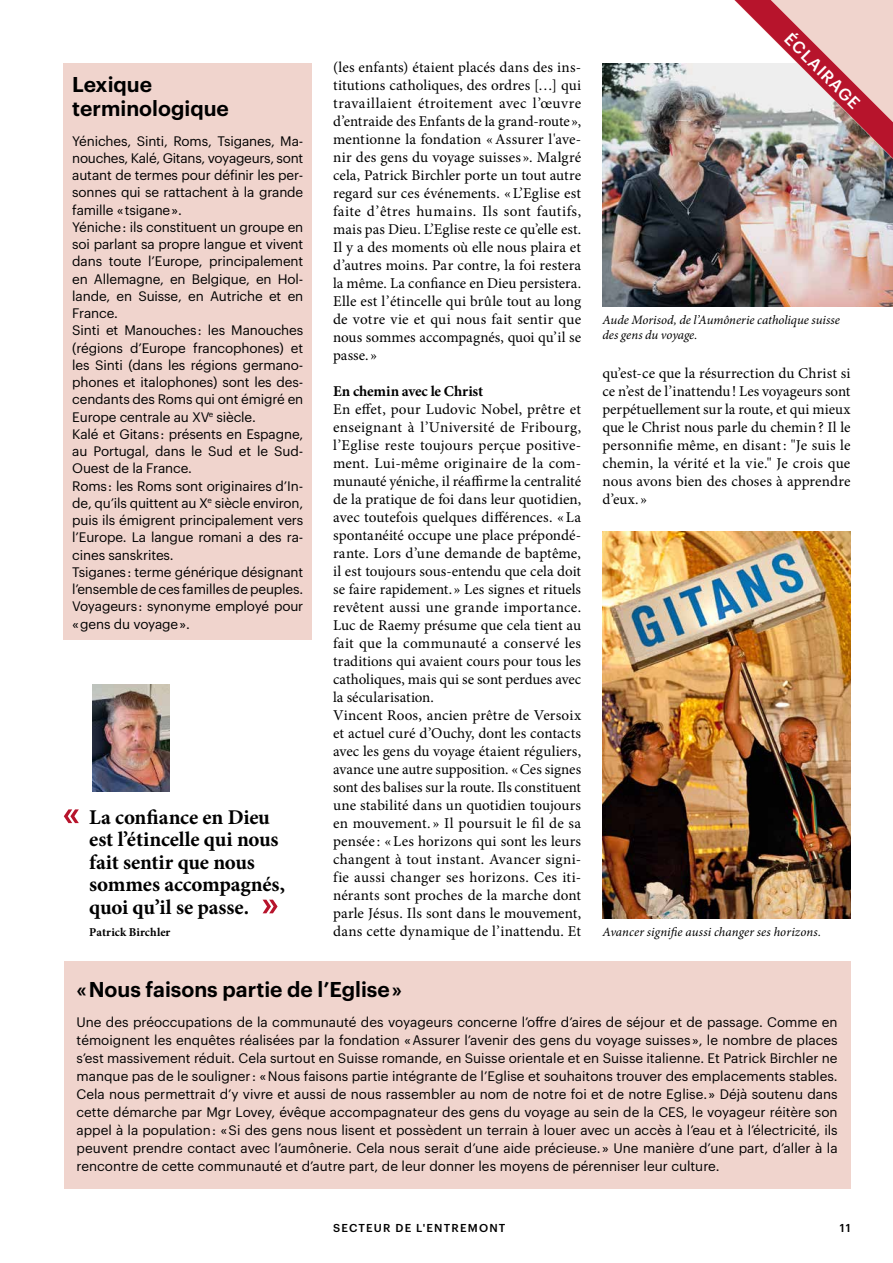
<style>
.page{position:relative;width:893px;height:1263px;background:#fff}
.page>*{position:absolute;margin:0;border:0;box-sizing:border-box;transform-origin:0 0}
.t1{font:700 21px/22.5px "Minion Pro";letter-spacing:-.01em;color:#000}
.t2{font:600 21px/24px "Graphik";color:#000}
.t3{font:500 16.5px "Graphik";color:#fff}
.t4{font:15px/18px "Minion Pro";letter-spacing:.005em;color:#000;text-align:justify}
.t5{font:700 15px "Minion Pro";letter-spacing:-.005em;color:#000}
.t6{font:13.5px/17.2px "Graphik";letter-spacing:-.01em;color:#000}
.t7{font:italic 12.75px/15px "Minion Pro";color:#000}
.t8{font:700 12px "Minion Pro";color:#000}
.t9{font:500 11.25px "Graphik";letter-spacing:.105em;color:#000}
</style>
<div class="page">
<img style="left:602px;top:64px;width:291px;height:242px">
<svg style="left:734px;top:0;width:159px;height:159px;background:#d2a9aa"></svg>
<div style="left:64px;top:64px;width:248px;height:576px;background:#f0d4cd"></div>
<div style="left:64px;top:961px;width:786px;height:227px;background:#f0d4cd"></div>
<svg style="left:64px;top:809px;width:15px;height:14px"></svg>
<svg style="left:263px;top:900px;width:15px;height:13px"></svg>
<img style="left:92px;top:684px;width:78px;height:107px">
<img style="left:602px;top:532px;width:249px;height:386px">
<h1 class="t2" style="left:72px;top:71px;width:158px">Lexique terminologique</h1>
<p class="t6" style="left:72px;top:131px;width:233px">Yéniches, Sinti, Roms, Tsiganes, Ma&shy;nouches, Kalé, Gitans, voyageurs, sont autant de termes pour définir les per&shy;sonnes qui se rattachent à la grande famille « tsigane ».<br>Yéniche : ils constituent un groupe en soi parlant sa propre langue et vivent dans toute l’Europe, principalement en Allemagne, en Belgique, en Hol&shy;lande, en Suisse, en Autriche et en France.<br>Sinti et Manouches : les Manouches (régions d’Europe francophones) et les Sinti (dans les régions germano&shy;phones et italophones) sont les des&shy;cendants des Roms qui ont émigré en Europe centrale au XV<sup>e</sup> siècle.<br>Kalé et Gitans : présents en Espagne, au Portugal, dans le Sud et le Sud-Ouest de la France.<br>Roms : les Roms sont originaires d’In&shy;de, qu’ils quittent au X<sup>e</sup> siècle environ, puis ils émigrent principalement vers l’Europe. La langue romani a des ra&shy;cines sanskrites.<br>Tsiganes : terme générique désignant l’ensemble de ces familles de peuples.<br>Voyageurs : synonyme employé pour « gens du voyage ».</p>
<h1 class="t1" style="left:89px;top:805px;width:197px">La confiance en Dieu est l’étincelle qui nous fait sentir que nous sommes accompagnés, quoi qu’il se passe.</h1>
<p class="t8" style="left:89px;top:924px;width:83px">Patrick Birchler</p>
<p class="t4" style="left:333px;top:58px;width:250px">(les enfants) étaient placés dans des ins&shy;titutions catholiques, des ordres […] qui travaillaient étroitement avec l’œuvre d’entraide des Enfants de la grand-route», mentionne la fondation «Assurer l'ave&shy;nir des gens du voyage suisses ». Malgré cela, Patrick Birchler porte un tout autre regard sur ces événements. «L’Eglise est faite d’êtres humains. Ils sont fautifs, mais pas Dieu. L’Eglise reste ce qu’elle est.<br>Il y a des moments où elle nous plaira et d’autres moins. Par contre, la foi restera la même. La confiance en Dieu persistera.<br>Elle est l’étincelle qui brûle tout au long de votre vie et qui nous fait sentir que nous sommes accompagnés, quoi qu’il se passe. »</p>
<p class="t5" style="left:333px;top:381px;width:152px">En chemin avec le Christ</p>
<p class="t4" style="left:333px;top:400px;width:250px;text-align:left">En effet, pour Ludovic Nobel, prêtre et enseignant à l’Université de Fribourg, l’Eglise reste toujours perçue positive&shy;ment. Lui-même originaire de la com&shy;munauté yéniche, il réaffirme la centralité de la pratique de foi dans leur quotidien, avec toutefois quelques différences. « La spontanéité occupe une place prépondé&shy;rante. Lors d’une demande de baptême, il est toujours sous-entendu que cela doit se faire rapidement. » Les signes et rituels revêtent aussi une grande importance.<br>Luc de Raemy présume que cela tient au fait que la communauté a conservé les traditions qui avaient cours pour tous les catholiques, mais qui se sont perdues avec la sécularisation.<br>Vincent Roos, ancien prêtre de Versoix et actuel curé d’Ouchy, dont les contacts avec les gens du voyage étaient réguliers, avance une autre supposition. «Ces signes sont des balises sur la route. Ils constituent une stabilité dans un quotidien toujours en mouvement. » Il poursuit le fil de sa pensée : «Les horizons qui sont les leurs changent à tout instant. Avancer signi&shy;fie aussi changer ses horizons. Ces iti&shy;nérants sont proches de la marche dont parle Jésus. Ils sont dans le mouvement, dans cette dynamique de l’inattendu. Et</p>
<p class="t3" style="left:796px;top:27px;width:100px;rotate:45deg">ÉCLAIRAGE</p>
<p class="t7" style="left:602px;top:312px;width:239px">Aude Morisod, de l’Aumônerie catholique suisse des gens du voyage.</p>
<p class="t4" style="left:602px;top:364px;width:250px">qu’est-ce que la résurrection du Christ si ce n’est de l’inattendu! Les voyageurs sont perpétuellement sur la route, et qui mieux que le Christ nous parle du chemin? Il le personnifie même, en disant: "Je suis le chemin, la vérité et la vie." Je crois que nous avons bien des choses à apprendre d’eux.»</p>
<p class="t7" style="left:602px;top:924px;width:220px">Avancer signifie aussi changer ses horizons.</p>
<h1 class="t2" style="left:77px;top:975px;width:327px">« Nous faisons partie de l’Eglise »</h1>
<p class="t6" style="left:77px;top:1012px;width:763px;line-height:18px;text-align:justify">Une des préoccupations de la communauté des voyageurs concerne l’offre d’aires de séjour et de passage. Comme en témoignent les enquêtes réalisées par la fondation « Assurer l’avenir des gens du voyage suisses », le nombre de places s’est massivement réduit. Cela surtout en Suisse romande, en Suisse orientale et en Suisse italienne. Et Patrick Birchler ne manque pas de le souligner : « Nous faisons partie intégrante de l’Eglise et souhaitons trouver des emplacements stables.<br>Cela nous permettrait d’y vivre et aussi de nous rassembler au nom de notre foi et de notre Eglise. » Déjà soutenu dans cette démarche par Mgr Lovey, évêque accompagnateur des gens du voyage au sein de la CES, le voyageur réitère son appel à la population : « Si des gens nous lisent et possèdent un terrain à louer avec un accès à l’eau et à l’électricité, ils peuvent prendre contact avec l’aumônerie. Cela nous serait d’une aide précieuse. » Une manière d’une part, d’aller à la rencontre de cette communauté et d’autre part, de leur donner les moyens de pérenniser leur culture.</p>
<p class="t9" style="left:333px;top:1219px;width:174px">SECTEUR DE L'ENTREMONT</p>
<p class="t9" style="left:840px;top:1219px;width:12px">11</p>
</div>
